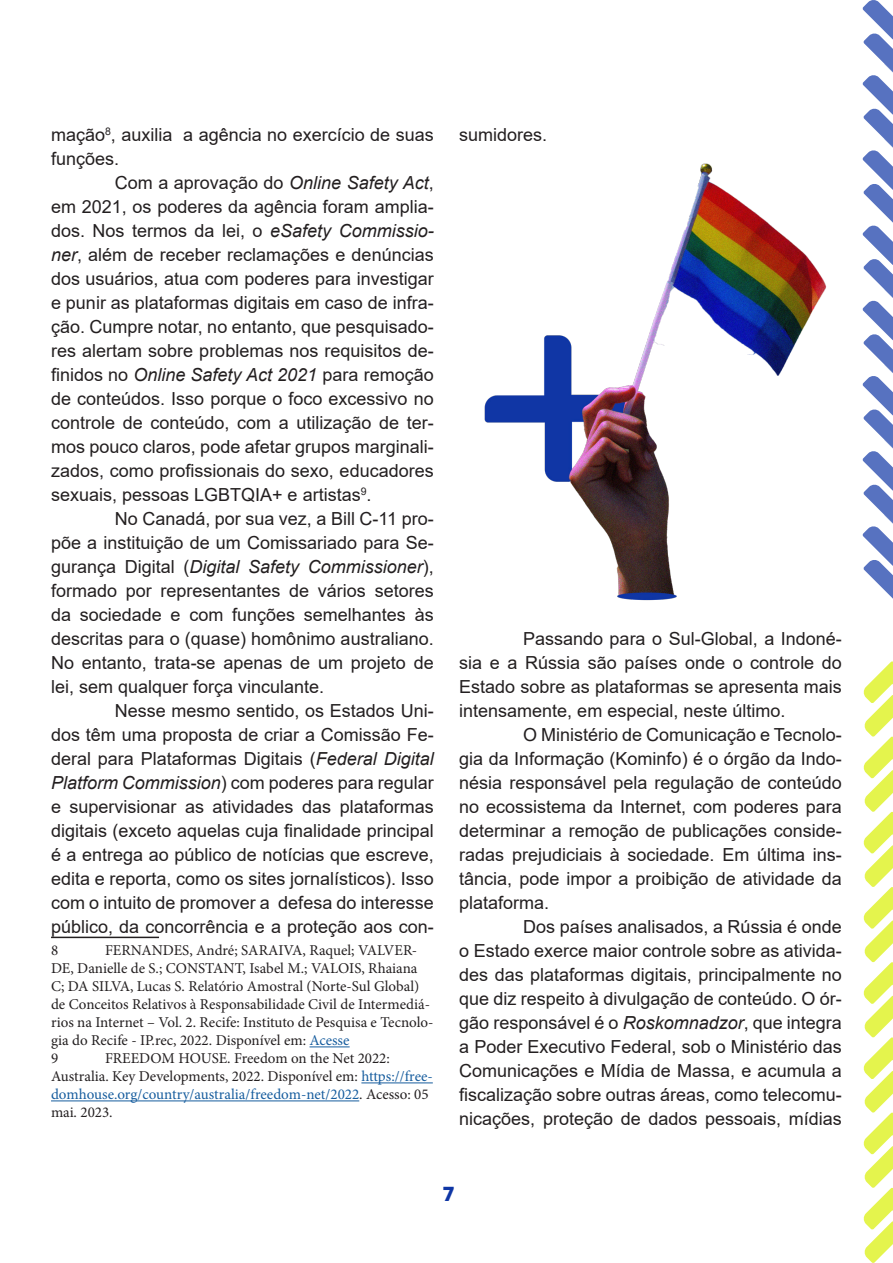
<style>
.page{position:relative;width:893px;height:1263px;background:#fff}
.page>*{position:absolute;margin:0;border:0;box-sizing:border-box;transform-origin:0 0}
.t1{font:700 21px "General Sans";color:#0f36a5}
.CORPO{font:18px/24px "Arial";color:#231f20;text-align:justify}
.t2{font:15px/18px "Minion Pro";color:#231f20}
.s1{font-style:italic}
.s2{color:#175d9e}
</style>
<div class="page">
<svg style="left:863px;top:661px;width:30px;height:602px"></svg>
<svg style="left:862px;top:0;width:31px;height:599px"></svg>
<hr style="left:51px;top:937px;width:108px;height:1px;background:#231f20">
<hr style="left:309px;top:1046px;width:41px;height:1px;background:#175d9e">
<hr style="left:361px;top:1082px;width:72px;height:1px;background:#175d9e">
<hr style="left:51px;top:1100px;width:308px;height:1px;background:#175d9e">
<img style="left:484px;top:163px;width:343px;height:438px">
<p class="CORPO" style="left:51px;top:122px;width:384px">mação<sup>8</sup>, auxilia a agência no exercício de suas funções.</p>
<p class="CORPO" style="left:51px;top:170px;width:384px;text-indent:64px">Com a aprovação do <span class="s1">Online Safety Act</span>, em 2021, os poderes da agência foram amplia&shy;dos. Nos termos da lei, o <span class="s1">eSafety Commissio&shy;ner</span>, além de receber reclamações e denúncias dos usuários, atua com poderes para investigar e punir as plataformas digitais em caso de infra&shy;ção. Cumpre notar, no entanto, que pesquisado&shy;res alertam sobre problemas nos requisitos de&shy;finidos no <span class="s1">Online Safety Act 2021</span> para remoção de conteúdos. Isso porque o foco excessivo no controle de conteúdo, com a utilização de ter&shy;mos pouco claros, pode afetar grupos marginali&shy;zados, como profissionais do sexo, educadores sexuais, pessoas LGBTQIA+ e artistas<sup>9</sup>.</p>
<p class="CORPO" style="left:51px;top:506px;width:384px;text-indent:64px">No Canadá, por sua vez, a Bill C-11 pro&shy;põe a instituição de um Comissariado para Se&shy;gurança Digital (<span class="s1">Digital Safety Commissioner</span>), formado por representantes de vários setores da sociedade e com funções semelhantes às descritas para o (quase) homônimo australiano.<br>No entanto, trata-se apenas de um projeto de lei, sem qualquer força vinculante.</p>
<p class="CORPO" style="left:51px;top:698px;width:384px;text-indent:64px">Nesse mesmo sentido, os Estados Uni&shy;dos têm uma proposta de criar a Comissão Fe&shy;deral para Plataformas Digitais (<span class="s1">Federal Digital Platform Commission</span>) com poderes para regular e supervisionar as atividades das plataformas digitais (exceto aquelas cuja finalidade principal é a entrega ao público de notícias que escreve, edita e reporta, como os sites jornalísticos). Isso com o intuito de promover a defesa do interesse público, da concorrência e a proteção aos con-</p>
<p class="t2" style="left:51px;top:942px;width:9px">8</p>
<p class="t2" style="left:51px;top:942px;width:384px;text-indent:54px">FERNANDES, André; SARAIVA, Raquel; VALVER-DE, Danielle de S.; CONSTANT, Isabel M.; VALOIS, Rhaiana C; DA SILVA, Lucas S. Relatório Amostral (Norte-Sul Global) de Conceitos Relativos à Responsabilidade Civil de Intermediá&shy;rios na Internet – Vol. 2. Recife: Instituto de Pesquisa e Tecnolo&shy;gia do Recife - IP.rec, 2022. Disponível em: <span class="s2">Acesse</span></p>
<p class="t2" style="left:51px;top:1050px;width:9px">9</p>
<p class="t2" style="left:51px;top:1050px;width:383px;text-indent:54px">FREEDOM HOUSE. Freedom on the Net 2022:<br>Australia. Key Developments, 2022. Disponível em: <span class="s2">https://free&shy;domhouse.org/country/australia/freedom-net/2022</span>. Acesso: 05 mai. 2023.</p>
<p class="CORPO" style="left:459px;top:122px;width:90px">sumidores.</p>
<p class="CORPO" style="left:459px;top:626px;width:384px;text-indent:64px">Passando para o Sul-Global, a Indoné&shy;sia e a Rússia são países onde o controle do Estado sobre as plataformas se apresenta mais intensamente, em especial, neste último.</p>
<p class="CORPO" style="left:459px;top:722px;width:384px;text-indent:64px">O Ministério de Comunicação e Tecnolo&shy;gia da Informação (Kominfo) é o órgão da Indo&shy;nésia responsável pela regulação de conteúdo no ecossistema da Internet, com poderes para determinar a remoção de publicações conside&shy;radas prejudiciais à sociedade. Em última ins&shy;tância, pode impor a proibição de atividade da plataforma.</p>
<p class="CORPO" style="left:459px;top:914px;width:384px;text-indent:64px">Dos países analisados, a Rússia é onde o Estado exerce maior controle sobre as ativida&shy;des das plataformas digitais, principalmente no que diz respeito à divulgação de conteúdo. O ór&shy;gão responsável é o <span class="s1">Roskomnadzor</span>, que integra a Poder Executivo Federal, sob o Ministério das Comunicações e Mídia de Massa, e acumula a fiscalização sobre outras áreas, como telecomu&shy;nicações, proteção de dados pessoais, mídias</p>
<p class="t1" style="left:443px;top:1180px;width:13px">7</p>
</div>
